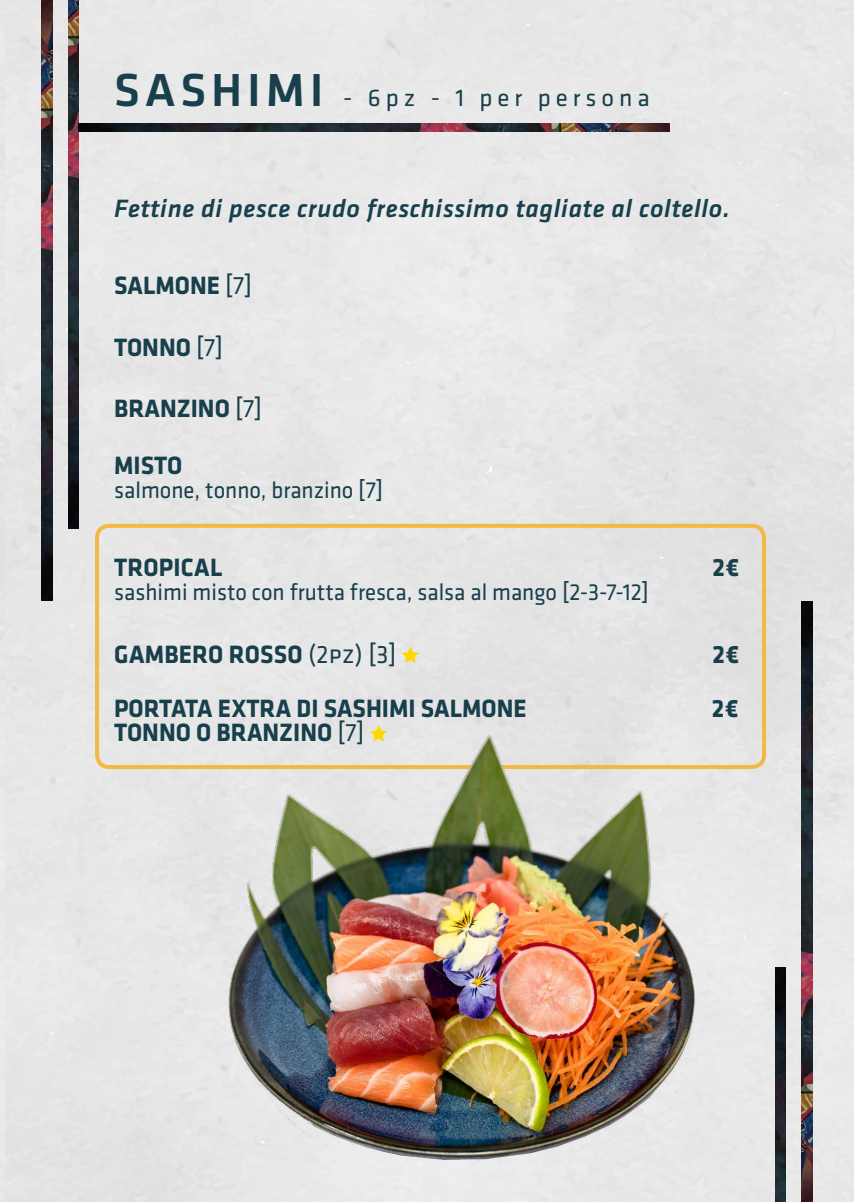
<style>
.page{position:relative;width:854px;height:1202px;background:#fff}
.page>*{position:absolute;margin:0;border:0;box-sizing:border-box;transform-origin:0 0}
.t1{font:700 26px/57px "Klavika";color:#173f4c;scale:.95 1}
.t2{font:italic 500 26px "Klavika";letter-spacing:.025em;color:#173f4c}
.t3{font:25px "Klavika";letter-spacing:.2em;color:#173f4c}
.t4{font:24px "Klavika";color:#173f4c;scale:.95 1}
.s1{font-weight:500;font-size:48px}
.s2{font-weight:400}
</style>
<div class="page">
<div style="left:0;top:0;width:853px;height:1202px;background:#e7e7e7"></div>
<img style="left:42px;top:0;width:10px;height:601px">
<img style="left:68px;top:0;width:11px;height:529px">
<img style="left:801px;top:601px;width:11px;height:601px">
<img style="left:774px;top:967px;width:11px;height:235px">
<img style="left:79px;top:123px;width:590px;height:8px">
<svg style="left:401px;top:647px;width:17px;height:16px"></svg>
<div style="left:95px;top:524px;width:670px;height:245px;border:4px solid #f4b945;border-radius:12px"></div>
<img style="left:96px;top:723px;width:620px;height:479px">
<p class="t3" style="left:114px;top:84px;width:537px"><span class="s1">SASHIMI</span> - 6pz - 1 per persona</p>
<p class="t2" style="left:114px;top:194px;width:617px">Fettine di pesce crudo freschissimo tagliate al coltello.</p>
<p class="t1" style="left:114px;top:258px;width:147px">SALMONE <span class="s2">[7]</span></p>
<p class="t1" style="left:114px;top:319px;width:116px">TONNO <span class="s2">[7]</span></p>
<p class="t1" style="left:114px;top:380px;width:157px">BRANZINO <span class="s2">[7]<br></span>MISTO</p>
<p class="t4" style="left:114px;top:476px;width:284px">salmone, tonno, branzino [7]</p>
<p class="t1" style="left:114px;top:539px;width:115px">TROPICAL</p>
<p class="t1" style="left:712px;top:539px;width:30px">2€</p>
<p class="t4" style="left:114px;top:579px;width:564px">sashimi misto con frutta fresca, salsa al mango [2-3-7-12]</p>
<p class="t1" style="left:114px;top:626px;width:298px">GAMBERO ROSSO <span class="s2">(2pz) [3]</span></p>
<p class="t1" style="left:712px;top:626px;width:30px">2€</p>
<p class="t1" style="left:114px;top:681px;width:435px">PORTATA EXTRA DI SASHIMI SALMONE</p>
<p class="t1" style="left:711px;top:681px;width:30px">2€</p>
<p class="t1" style="left:114px;top:705px;width:265px">TONNO O BRANZINO <span class="s2">[7]</span></p>
</div>
